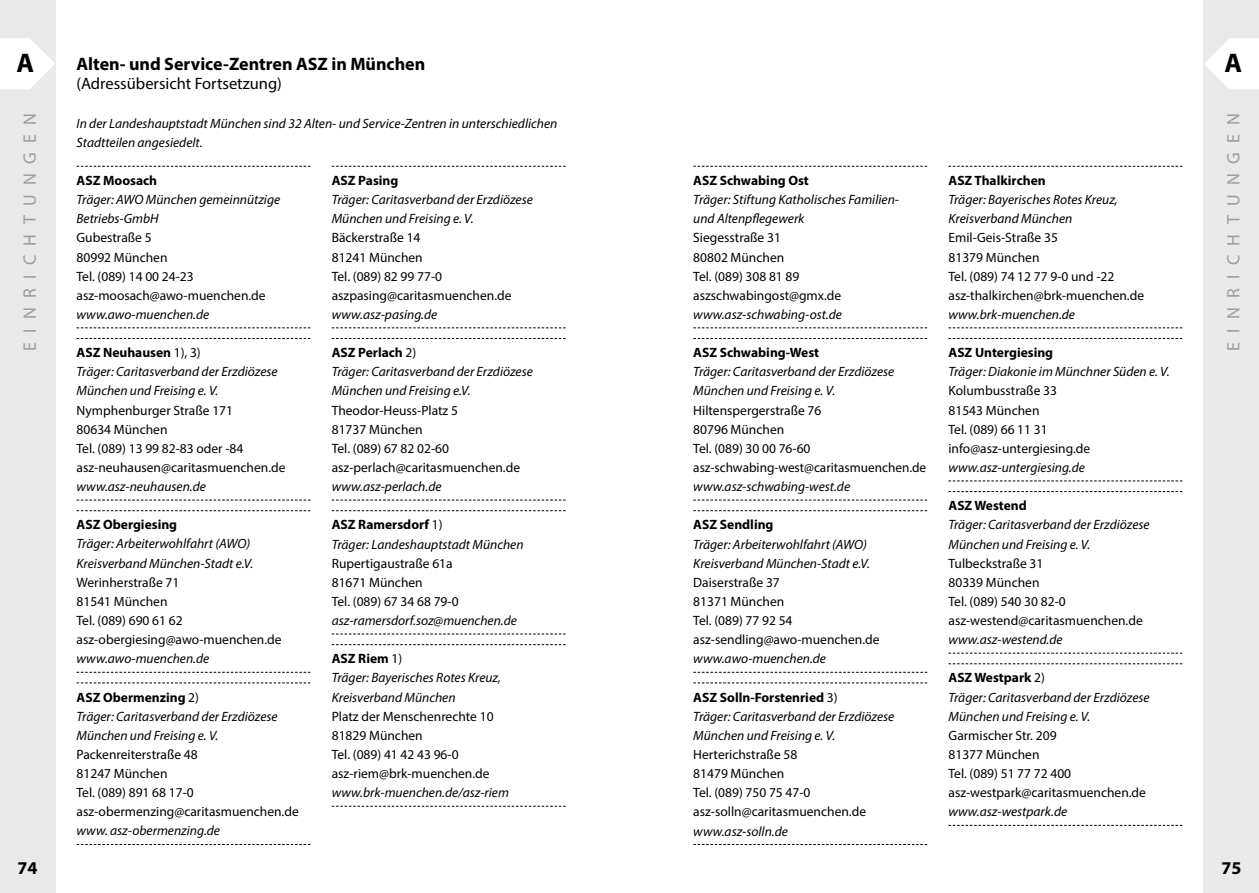
<style>
.page{position:relative;width:1259px;height:893px;background:#fff}
.page>*{position:absolute;margin:0;border:0;box-sizing:border-box;transform-origin:0 0}
.t1{font:700 27px "Myriad Pro";color:#000}
.t2{font:700 18px "Myriad Pro";color:#000}
.t3{font:18px "Myriad Pro";letter-spacing:.52em;color:#9c9d9d}
.t4{font:16.5px "Myriad Pro";color:#000}
.t5{font:italic 13.5px/19.2px "Myriad Pro";color:#000}
.t6{font:13.5px/19.2px "Myriad Pro";color:#000}
.t7{font:700 13.5px "Myriad Pro";color:#000}
.s1{font-weight:700;font-style:normal}
.s2{font-style:normal}
</style>
<div class="page">
<div style="left:1203px;top:0;width:56px;height:893px;background:#e9e9e9"></div>
<svg style="left:1204px;top:38px;width:55px;height:51px"></svg>
<div style="left:0;top:0;width:55px;height:893px;background:#e9e9e9"></div>
<svg style="left:0;top:38px;width:55px;height:51px"></svg>
<svg style="left:693px;top:166px;width:234px;height:1px"></svg>
<svg style="left:693px;top:327px;width:234px;height:1px"></svg>
<svg style="left:693px;top:338px;width:234px;height:1px"></svg>
<svg style="left:693px;top:500px;width:234px;height:1px"></svg>
<svg style="left:693px;top:510px;width:234px;height:1px"></svg>
<svg style="left:693px;top:672px;width:234px;height:1px"></svg>
<svg style="left:693px;top:682px;width:234px;height:1px"></svg>
<svg style="left:693px;top:844px;width:234px;height:1px"></svg>
<svg style="left:948px;top:166px;width:234px;height:1px"></svg>
<svg style="left:948px;top:327px;width:234px;height:1px"></svg>
<svg style="left:948px;top:338px;width:234px;height:1px"></svg>
<svg style="left:948px;top:480px;width:234px;height:1px"></svg>
<svg style="left:948px;top:491px;width:234px;height:1px"></svg>
<svg style="left:948px;top:653px;width:234px;height:1px"></svg>
<svg style="left:948px;top:663px;width:234px;height:1px"></svg>
<svg style="left:948px;top:825px;width:234px;height:1px"></svg>
<svg style="left:77px;top:166px;width:233px;height:1px"></svg>
<svg style="left:77px;top:327px;width:233px;height:1px"></svg>
<svg style="left:77px;top:338px;width:233px;height:1px"></svg>
<svg style="left:77px;top:500px;width:233px;height:1px"></svg>
<svg style="left:77px;top:510px;width:233px;height:1px"></svg>
<svg style="left:77px;top:672px;width:233px;height:1px"></svg>
<svg style="left:77px;top:682px;width:233px;height:1px"></svg>
<svg style="left:77px;top:844px;width:233px;height:1px"></svg>
<svg style="left:332px;top:166px;width:234px;height:1px"></svg>
<svg style="left:332px;top:327px;width:234px;height:1px"></svg>
<svg style="left:332px;top:338px;width:234px;height:1px"></svg>
<svg style="left:332px;top:500px;width:234px;height:1px"></svg>
<svg style="left:332px;top:510px;width:234px;height:1px"></svg>
<svg style="left:332px;top:634px;width:234px;height:1px"></svg>
<svg style="left:332px;top:644px;width:234px;height:1px"></svg>
<svg style="left:332px;top:806px;width:234px;height:1px"></svg>
<h1 class="t1" style="left:17px;top:45px;width:19px">A</h1>
<h2 class="t3" style="left:19px;top:351px;width:240px;rotate:-90deg">EINRICHTUNGEN</h2>
<h2 class="t2" style="left:77px;top:52px;width:350px">Alten- und Service-Zentren ASZ in München</h2>
<p class="t4" style="left:77px;top:74px;width:207px">(Adressübersicht Fortsetzung)</p>
<p class="t5" style="left:77px;top:113px;width:482px">In der Landeshauptstadt München sind 32 Alten- und Service-Zentren in unterschiedlichen<br>Stadtteilen angesiedelt.</p>
<p class="t7" style="left:77px;top:172px;width:82px">ASZ Moosach</p>
<p class="t5" style="left:77px;top:190px;width:205px">Träger: AWO München gemeinnützige<br>Betriebs-GmbH</p>
<p class="t6" style="left:77px;top:228px;width:191px">Gubestraße 5<br>80992 München<br>Tel. (089) 14 00 24-23 asz-moosach@awo-muenchen.de</p>
<p class="t5" style="left:77px;top:305px;width:134px">www.awo-muenchen.de</p>
<p class="t5" style="left:77px;top:343px;width:203px"><span class="s1">ASZ Neuhausen</span> <span class="s2">1), 3)<br></span>Träger: Caritasverband der Erzdiözese<br>München und Freising e. V.</p>
<p class="t6" style="left:77px;top:400px;width:210px">Nymphenburger Straße 171<br>80634 München<br>Tel. (089) 13 99 82-83 oder -84 asz-neuhausen@caritasmuenchen.de</p>
<p class="t5" style="left:77px;top:477px;width:131px">www.asz-neuhausen.de</p>
<p class="t7" style="left:77px;top:516px;width:102px">ASZ Obergiesing</p>
<p class="t5" style="left:77px;top:534px;width:178px">Träger: Arbeiterwohlfahrt (AWO)<br>Kreisverband München-Stadt e.V.</p>
<p class="t6" style="left:77px;top:572px;width:206px">Werinherstraße 71<br>81541 München<br>Tel. (089) 690 61 62 asz-obergiesing@awo-muenchen.de</p>
<p class="t5" style="left:77px;top:649px;width:134px">www.awo-muenchen.de</p>
<p class="t5" style="left:77px;top:687px;width:203px"><span class="s1">ASZ Obermenzing</span> <span class="s2">2)<br></span>Träger: Caritasverband der Erzdiözese<br>München und Freising e. V.</p>
<p class="t6" style="left:77px;top:745px;width:224px">Packenreiterstraße 48<br>81247 München<br>Tel. (089) 891 68 17-0 asz-obermenzing@caritasmuenchen.de</p>
<p class="t5" style="left:77px;top:821px;width:145px">www. asz-obermenzing.de</p>
<p class="t7" style="left:332px;top:172px;width:68px">ASZ Pasing</p>
<p class="t5" style="left:332px;top:190px;width:203px">Träger: Caritasverband der Erzdiözese<br>München und Freising e. V.</p>
<p class="t6" style="left:332px;top:228px;width:181px">Bäckerstraße 14<br>81241 München<br>Tel. (089) 82 99 77-0 aszpasing@caritasmuenchen.de</p>
<p class="t5" style="left:332px;top:305px;width:107px">www.asz-pasing.de</p>
<p class="t5" style="left:332px;top:343px;width:203px"><span class="s1">ASZ Perlach</span> <span class="s2">2)<br></span>Träger: Caritasverband der Erzdiözese<br>München und Freising e.V.</p>
<p class="t6" style="left:332px;top:400px;width:190px">Theodor-Heuss-Platz 5<br>81737 München<br>Tel. (089) 67 82 02-60 asz-perlach@caritasmuenchen.de</p>
<p class="t5" style="left:332px;top:477px;width:111px">www.asz-perlach.de</p>
<p class="t5" style="left:332px;top:515px;width:193px"><span class="s1">ASZ Ramersdorf</span> <span class="s2">1)<br></span>Träger: Landeshauptstadt München</p>
<p class="t6" style="left:332px;top:553px;width:128px">Rupertigaustraße 61a<br>81671 München<br>Tel. (089) 67 34 68 79-0</p>
<p class="t5" style="left:332px;top:611px;width:187px">asz-ramersdorf.soz@muenchen.de</p>
<p class="t5" style="left:332px;top:649px;width:171px"><span class="s1">ASZ Riem</span> <span class="s2">1)<br></span>Träger: Bayerisches Rotes Kreuz,<br>Kreisverband München</p>
<p class="t6" style="left:332px;top:706px;width:163px">Platz der Menschenrechte 10<br>81829 München<br>Tel. (089) 41 42 43 96-0 asz-riem@brk-muenchen.de</p>
<p class="t5" style="left:332px;top:783px;width:179px">www.brk-muenchen.de/asz-riem</p>
<p class="t7" style="left:693px;top:172px;width:117px">ASZ Schwabing Ost</p>
<p class="t5" style="left:693px;top:190px;width:207px">Träger: Stiftung Katholisches Familien&shy;und Altenpflegewerk</p>
<p class="t6" style="left:693px;top:228px;width:149px">Siegesstraße 31<br>80802 München<br>Tel. (089) 308 81 89 aszschwabingost@gmx.de</p>
<p class="t5" style="left:693px;top:305px;width:150px">www.asz-schwabing-ost.de</p>
<p class="t7" style="left:693px;top:344px;width:127px">ASZ Schwabing-West</p>
<p class="t5" style="left:693px;top:362px;width:203px">Träger: Caritasverband der Erzdiözese<br>München und Freising e. V.</p>
<p class="t6" style="left:693px;top:400px;width:234px">Hiltenspergerstraße 76<br>80796 München<br>Tel. (089) 30 00 76-60 asz-schwabing-west@caritasmuenchen.de</p>
<p class="t5" style="left:693px;top:477px;width:158px">www.asz-schwabing-west.de</p>
<p class="t7" style="left:693px;top:516px;width:82px">ASZ Sendling</p>
<p class="t5" style="left:693px;top:534px;width:178px">Träger: Arbeiterwohlfahrt (AWO)<br>Kreisverband München-Stadt e.V.</p>
<p class="t6" style="left:693px;top:572px;width:188px">Daiserstraße 37<br>81371 München<br>Tel. (089) 77 92 54 asz-sendling@awo-muenchen.de</p>
<p class="t5" style="left:693px;top:649px;width:134px">www.awo-muenchen.de</p>
<p class="t5" style="left:693px;top:687px;width:203px"><span class="s1">ASZ Solln-Forstenried</span> <span class="s2">3)<br></span>Träger: Caritasverband der Erzdiözese<br>München und Freising e. V.</p>
<p class="t6" style="left:693px;top:745px;width:174px">Herterichstraße 58<br>81479 München<br>Tel. (089) 750 75 47-0 asz-solln@caritasmuenchen.de</p>
<p class="t5" style="left:693px;top:821px;width:96px">www.asz-solln.de</p>
<p class="t7" style="left:948px;top:172px;width:99px">ASZ Thalkirchen</p>
<p class="t5" style="left:948px;top:190px;width:171px">Träger: Bayerisches Rotes Kreuz,<br>Kreisverband München</p>
<p class="t6" style="left:948px;top:228px;width:197px">Emil-Geis-Straße 35<br>81379 München<br>Tel. (089) 74 12 77 9-0 und -22 asz-thalkirchen@brk-muenchen.de</p>
<p class="t5" style="left:948px;top:305px;width:128px">www.brk-muenchen.de</p>
<p class="t7" style="left:948px;top:344px;width:106px">ASZ Untergiesing</p>
<p class="t5" style="left:948px;top:362px;width:223px">Träger: Diakonie im Münchner Süden e. V.</p>
<p class="t6" style="left:948px;top:381px;width:143px">Kolumbusstraße 33<br>81543 München<br>Tel. (089) 66 11 31 info@asz-untergiesing.de</p>
<p class="t5" style="left:948px;top:458px;width:138px">www.asz-untergiesing.de</p>
<p class="t7" style="left:948px;top:497px;width:80px">ASZ Westend</p>
<p class="t5" style="left:948px;top:515px;width:203px">Träger: Caritasverband der Erzdiözese<br>München und Freising e. V.</p>
<p class="t6" style="left:948px;top:553px;width:196px">Tulbeckstraße 31<br>80339 München<br>Tel. (089) 540 30 82-0 asz-westend@caritasmuenchen.de</p>
<p class="t5" style="left:948px;top:630px;width:116px">www.asz-westend.de</p>
<p class="t5" style="left:948px;top:668px;width:203px"><span class="s1">ASZ Westpark</span> <span class="s2">2)<br></span>Träger: Caritasverband der Erzdiözese<br>München und Freising e. V.</p>
<p class="t6" style="left:948px;top:725px;width:199px">Garmischer Str. 209<br>81377 München<br>Tel. (089) 51 77 72 400 asz-westpark@caritasmuenchen.de</p>
<p class="t5" style="left:948px;top:802px;width:120px">www.asz-westpark.de</p>
<h1 class="t1" style="left:1224px;top:45px;width:19px">A</h1>
<h2 class="t3" style="left:1222px;top:351px;width:240px;rotate:-90deg">EINRICHTUNGEN</h2>
<h2 class="t2" style="left:18px;top:856px;width:21px">74</h2>
<h2 class="t2" style="left:1221px;top:856px;width:21px">75</h2>
</div>
